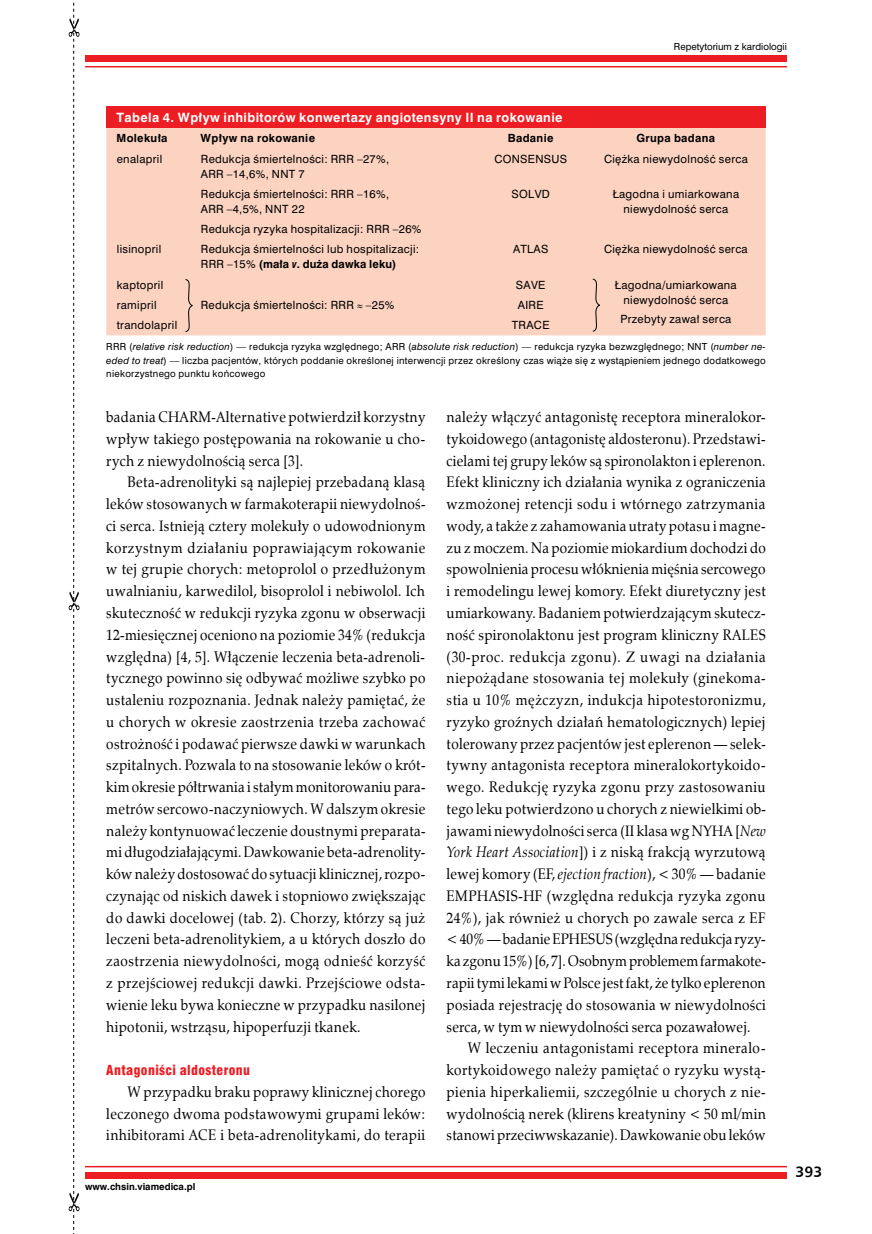
<style>
.page{position:relative;width:872px;height:1234px;background:#fff}
.page>*{position:absolute;margin:0;border:0;box-sizing:border-box;transform-origin:0 0}
.t1{font:15px/21.8px "Zapf Calligr EU";letter-spacing:.025em;color:#000;text-align:justify;scale:.9 1}
.t2{font:700 15px "Humnst 777 EU";color:#000}
.t3{font:13.5px "Swis 721 Blk Cn EU";letter-spacing:.025em;color:#ed1d24}
.t4{font:700 12px "Swis 721 PL";letter-spacing:.03em;color:#fff}
.t5{font:10.5px/15px "Swis 721 PL";letter-spacing:.03em;color:#000}
.t6{font:700 10.5px "Swis 721 PL";letter-spacing:.03em;color:#000}
.t7{font:9px/13.5px "Swis 721 PL";letter-spacing:.03em;color:#000;text-align:justify}
.t8{font:9px "Swis 721 PL";color:#000}
.t9{font:700 9px "Swis 721 PL";color:#000}
.s1{font-weight:700}
.s2{font-family:"Swis 721 Cn EU";font-weight:700;font-style:italic}
.s3{font-style:italic}
</style>
<div class="page">
<div style="left:85px;top:55px;width:702px;height:7px;background:#ed1d24"></div>
<hr style="left:85px;top:66px;width:702px;height:1px;background:#ed1d24">
<div style="left:85px;top:1171px;width:702px;height:7px;background:#ed1d24"></div>
<hr style="left:85px;top:1165px;width:702px;height:2px;background:#ed1d24">
<svg style="left:69px;top:2px;width:10px;height:1228px"></svg>
<div style="left:106px;top:106px;width:659px;height:22px;background:#ed1d24"></div>
<div style="left:106px;top:128px;width:659px;height:207px;background:#fcd3c1"></div>
<svg style="left:185px;top:278px;width:8px;height:54px"></svg>
<svg style="left:592px;top:278px;width:8px;height:54px"></svg>
<p class="t8" style="left:674px;top:40px;width:114px">Repetytorium z kardiologii</p>
<p class="t4" style="left:117px;top:110px;width:447px">Tabela 4. Wpływ inhibitorów konwertazy angiotensyny II na rokowanie</p>
<p class="t6" style="left:117px;top:131px;width:53px">Molekuła</p>
<p class="t6" style="left:201px;top:131px;width:116px">Wpływ na rokowanie</p>
<p class="t6" style="left:508px;top:131px;width:47px">Badanie</p>
<p class="t6" style="left:636px;top:131px;width:80px">Grupa badana</p>
<p class="t5" style="left:117px;top:151px;width:47px">enalapril</p>
<p class="t5" style="left:201px;top:151px;width:190px">Redukcja śmiertelności: RRR –27%,<br>ARR –14,6%, NNT 7</p>
<p class="t5" style="left:494px;top:151px;width:74px">CONSENSUS</p>
<p class="t5" style="left:604px;top:151px;width:145px">Ciężka niewydolność serca</p>
<p class="t5" style="left:201px;top:187px;width:190px">Redukcja śmiertelności: RRR –16%,<br>ARR –4,5%, NNT 22</p>
<p class="t5" style="left:201px;top:221px;width:222px">Redukcja ryzyka hospitalizacji: RRR –26%</p>
<p class="t5" style="left:511px;top:187px;width:40px">SOLVD</p>
<p class="t5" style="left:612px;top:187px;width:128px;text-align:center">Łagodna i umiarkowana niewydolność serca</p>
<p class="t5" style="left:117px;top:241px;width:46px">lisinopril</p>
<p class="t5" style="left:201px;top:241px;width:220px">Redukcja śmiertelności lub hospitalizacji:<br>RRR –15% <span class="s1">(mała</span> <span class="s2">v</span><span class="s1">. duża dawka leku)</span></p>
<p class="t5" style="left:513px;top:241px;width:37px">ATLAS</p>
<p class="t5" style="left:604px;top:241px;width:145px">Ciężka niewydolność serca</p>
<p class="t5" style="left:117px;top:277px;width:48px">kaptopril</p>
<p class="t5" style="left:201px;top:297px;width:195px">Redukcja śmiertelności: RRR ≈ –25%</p>
<p class="t5" style="left:516px;top:277px;width:31px">SAVE</p>
<p class="t5" style="left:615px;top:277px;width:123px;text-align:center">Łagodna/umiarkowana niewydolność serca</p>
<p class="t5" style="left:620px;top:311px;width:112px">Przebyty zawał serca</p>
<p class="t5" style="left:117px;top:297px;width:41px">ramipril</p>
<p class="t5" style="left:518px;top:297px;width:27px">AIRE</p>
<p class="t5" style="left:117px;top:318px;width:62px">trandolapril</p>
<p class="t5" style="left:512px;top:318px;width:39px">TRACE</p>
<p class="t7" style="left:106px;top:340px;width:661px">RRR (<span class="s3">relative risk reduction</span>) — redukcja ryzyka względnego; ARR (<span class="s3">absolute risk reduction</span>) — redukcja ryzyka bezwzględnego; NNT (<span class="s3">number ne&shy;eded to treat</span>) — liczba pacjentów, których poddanie określonej interwencji przez określony czas wiąże się z wystąpieniem jednego dodatkowego niekorzystnego punktu końcowego</p>
<p class="t1" style="left:106px;top:406px;width:356px">badania CHARM-Alternative potwierdził korzystny wpływ takiego postępowania na rokowanie u cho&shy;rych z niewydolnością serca [3].</p>
<p class="t1" style="left:106px;top:471px;width:356px;text-indent:21px">Beta-adrenolityki są najlepiej przebadaną klasą leków stosowanych w farmakoterapii niewydolnoś&shy;ci serca. Istnieją cztery molekuły o udowodnionym korzystnym działaniu poprawiającym rokowanie w tej grupie chorych: metoprolol o przedłużonym uwalnianiu, karwedilol, bisoprolol i nebiwolol. Ich skuteczność w redukcji ryzyka zgonu w obserwacji 12-miesięcznej oceniono na poziomie 34% (redukcja względna) [4, 5]. Włączenie leczenia beta-adrenoli&shy;tycznego powinno się odbywać możliwe szybko po ustaleniu rozpoznania. Jednak należy pamiętać, że u chorych w okresie zaostrzenia trzeba zachować ostrożność i podawać pierwsze dawki w warunkach szpitalnych. Pozwala to na stosowanie leków o krót&shy;kim okresie półtrwania i stałym monitorowaniu para&shy;metrów sercowo-naczyniowych. W dalszym okresie należy kontynuować leczenie doustnymi preparata&shy;mi długodziałającymi. Dawkowanie beta-adrenolity&shy;ków należy dostosować do sytuacji klinicznej, rozpo&shy;czynając od niskich dawek i stopniowo zwiększając do dawki docelowej (tab. 2). Chorzy, którzy są już leczeni beta-adrenolitykiem, a u których doszło do zaostrzenia niewydolności, mogą odnieść korzyść z przejściowej redukcji dawki. Przejściowe odsta&shy;wienie leku bywa konieczne w przypadku nasilonej hipotonii, wstrząsu, hipoperfuzji tkanek.</p>
<p class="t3" style="left:106px;top:1061px;width:145px">Antagoniści aldosteronu</p>
<p class="t1" style="left:106px;top:1080px;width:356px;text-indent:21px">W przypadku braku poprawy klinicznej chorego leczonego dwoma podstawowymi grupami leków: inhibitorami ACE i beta-adrenolitykami, do terapii</p>
<p class="t1" style="left:446px;top:406px;width:356px">należy włączyć antagonistę receptora mineralokor&shy;tykoidowego (antagonistę aldosteronu). Przedstawi&shy;cielami tej grupy leków są spironolakton i eplerenon.<br>Efekt kliniczny ich działania wynika z ograniczenia wzmożonej retencji sodu i wtórnego zatrzymania wody, a także z zahamowania utraty potasu i magne&shy;zu z moczem. Na poziomie miokardium dochodzi do spowolnienia procesu włóknienia mięśnia sercowego i remodelingu lewej komory. Efekt diuretyczny jest umiarkowany. Badaniem potwierdzającym skutecz&shy;ność spironolaktonu jest program kliniczny RALES (30-proc. redukcja zgonu). Z uwagi na działania niepożądane stosowania tej molekuły (ginekoma&shy;stia u 10% mężczyzn, indukcja hipotestoronizmu, ryzyko groźnych działań hematologicznych) lepiej tolerowany przez pacjentów jest eplerenon — selek&shy;tywny antagonista receptora mineralokortykoido&shy;wego. Redukcję ryzyka zgonu przy zastosowaniu tego leku potwierdzono u chorych z niewielkimi ob&shy;jawami niewydolności serca (II klasa wg NYHA [<span class="s3">New York Heart Association</span>]) i z niską frakcją wyrzutową lewej komory (EF, <span class="s3">ejection fraction</span>), &lt; 30% — badanie EMPHASIS-HF (względna redukcja ryzyka zgonu 24%), jak również u chorych po zawale serca z EF &lt; 40% — badanie EPHESUS (względna redukcja ryzy&shy;ka zgonu 15%) [6, 7]. Osobnym problemem farmakote&shy;rapii tymi lekami w Polsce jest fakt, że tylko eplerenon posiada rejestrację do stosowania w niewydolności serca, w tym w niewydolności serca pozawałowej.</p>
<p class="t1" style="left:446px;top:1037px;width:356px;text-indent:21px">W leczeniu antagonistami receptora mineralo&shy;kortykoidowego należy pamiętać o ryzyku wystą&shy;pienia hiperkaliemii, szczególnie u chorych z nie&shy;wydolnością nerek (klirens kreatyniny &lt; 50 ml/min stanowi przeciwwskazanie). Dawkowanie obu leków</p>
<p class="t9" style="left:85px;top:1180px;width:112px">www.chsin.viamedica.pl</p>
<p class="t2" style="left:795px;top:1162px;width:29px">393</p>
</div>
